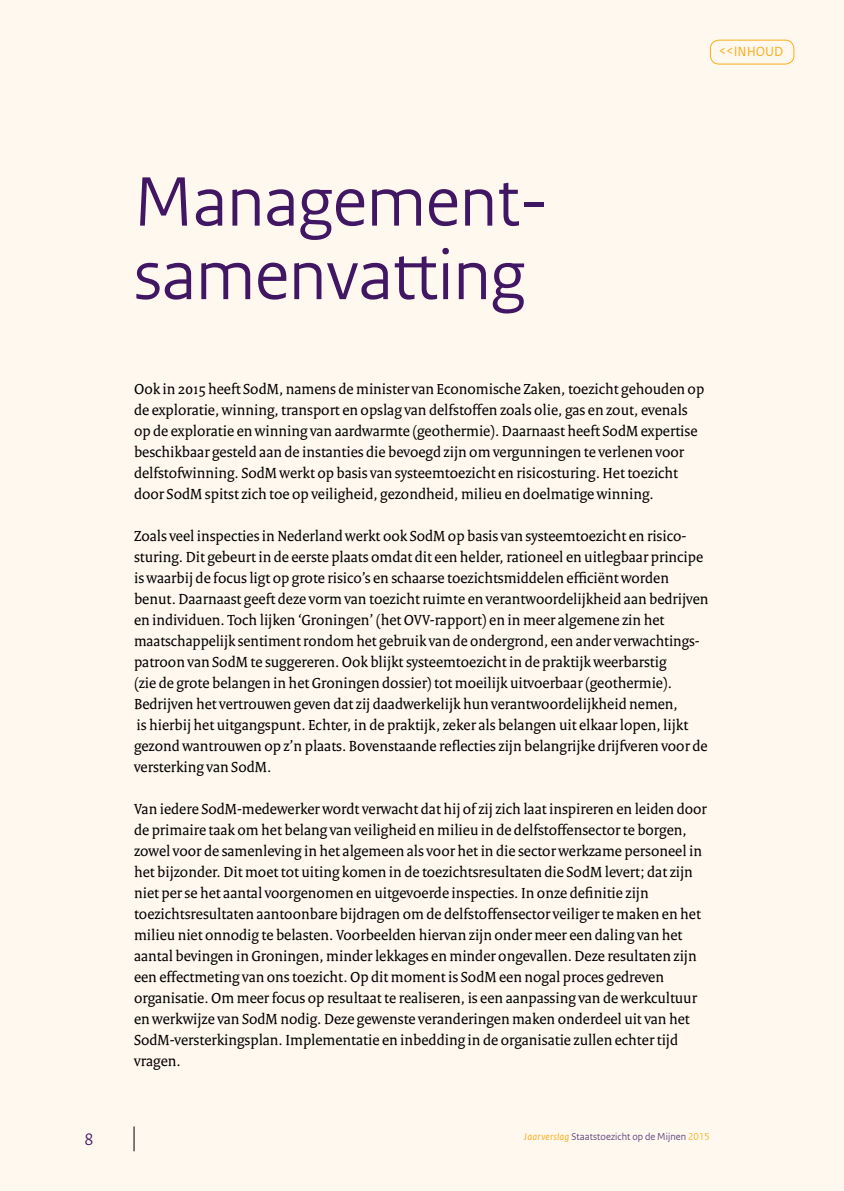
<style>
.page{position:relative;width:844px;height:1191px;background:#fff}
.page>*{position:absolute;margin:0;border:0;box-sizing:border-box;transform-origin:0 0}
.t1{font:73.5px/73.5px "Rijksoverheid Sans Heading";color:#411663}
.t2{font:17.5px "Rijksoverheid Sans Heading";color:#411663}
.t3{font:15.75px/21px "Rijksoverheid Serif";color:#000}
.t4{font:14px "Rijksoverheid Sans Text";color:#fbad1d}
.t5{font:10.5px "Rijksoverheid Sans Heading";letter-spacing:.01em;color:#5a3c78}
.s1{font-family:"Rijksoverheid Sans Text";font-style:italic;color:#fbad1d}
.s2{color:#fbad1d}
</style>
<div class="page">
<div style="left:0;top:0;width:843px;height:1191px;background:#fff8ef"></div>
<svg style="left:134px;top:1126px;width:1px;height:25px"></svg>
<div style="left:709px;top:40px;width:85px;height:24px;border:1px solid #fbad1d;border-radius:9px"></div>
<p class="t4" style="left:718px;top:43px;width:66px">&lt;&lt;INHOUD</p>
<p class="t2" style="left:84px;top:1128px;width:10px">8</p>
<h1 class="t1" style="left:134px;top:166px;width:415px">Management&shy;samenvatting</h1>
<p class="t3" style="left:134px;top:378px;width:571px">Ook in 2015 heeft SodM, namens de minister van Economische Zaken, toezicht gehouden op de exploratie, winning, transport en opslag van delfstoffen zoals olie, gas en zout, evenals op de exploratie en winning van aardwarmte (geothermie). Daarnaast heeft SodM expertise beschikbaar gesteld aan de instanties die bevoegd zijn om vergunningen te verlenen voor delfstofwinning. SodM werkt op basis van systeemtoezicht en risicosturing. Het toezicht door SodM spitst zich toe op veiligheid, gezondheid, milieu en doelmatige winning.</p>
<p class="t3" style="left:134px;top:525px;width:576px">Zoals veel inspecties in Nederland werkt ook SodM op basis van systeemtoezicht en risico&shy;sturing. Dit gebeurt in de eerste plaats omdat dit een helder, rationeel en uitlegbaar principe is waarbij de focus ligt op grote risico’s en schaarse toezichtsmiddelen efficiënt worden benut. Daarnaast geeft deze vorm van toezicht ruimte en verantwoordelijkheid aan bedrijven en individuen. Toch lijken ‘Groningen’ (het OVV-rapport) en in meer algemene zin het maatschappelijk sentiment rondom het gebruik van de ondergrond, een ander verwachtings&shy;patroon van SodM te suggereren. Ook blijkt systeemtoezicht in de praktijk weerbarstig<br>(zie de grote belangen in het Groningen dossier) tot moeilijk uitvoerbaar (geothermie).<br>Bedrijven het vertrouwen geven dat zij daadwerkelijk hun verantwoordelijkheid nemen,<br>is hierbij het uitgangspunt. Echter, in de praktijk, zeker als belangen uit elkaar lopen, lijkt gezond wantrouwen op z’n plaats. Bovenstaande reflecties zijn belangrijke drijfveren voor de versterking van SodM.</p>
<p class="t3" style="left:134px;top:798px;width:574px">Van iedere SodM-medewerker wordt verwacht dat hij of zij zich laat inspireren en leiden door de primaire taak om het belang van veiligheid en milieu in de delfstoffensector te borgen, zowel voor de samenleving in het algemeen als voor het in die sector werkzame personeel in het bijzonder. Dit moet tot uiting komen in de toezichtsresultaten die SodM levert; dat zijn niet per se het aantal voorgenomen en uitgevoerde inspecties. In onze definitie zijn toezichtsresultaten aantoonbare bijdragen om de delfstoffensector veiliger te maken en het milieu niet onnodig te belasten. Voorbeelden hiervan zijn onder meer een daling van het aantal bevingen in Groningen, minder lekkages en minder ongevallen. Deze resultaten zijn een effectmeting van ons toezicht. Op dit moment is SodM een nogal proces gedreven organisatie. Om meer focus op resultaat te realiseren, is een aanpassing van de werkcultuur en werkwijze van SodM nodig. Deze gewenste veranderingen maken onderdeel uit van het SodM-versterkingsplan. Implementatie en inbedding in de organisatie zullen echter tijd vragen.</p>
<p class="t5" style="left:523px;top:1130px;width:187px"><span class="s1">Jaarverslag</span> Staatstoezicht op de Mijnen <span class="s2">2015</span></p>
</div>
